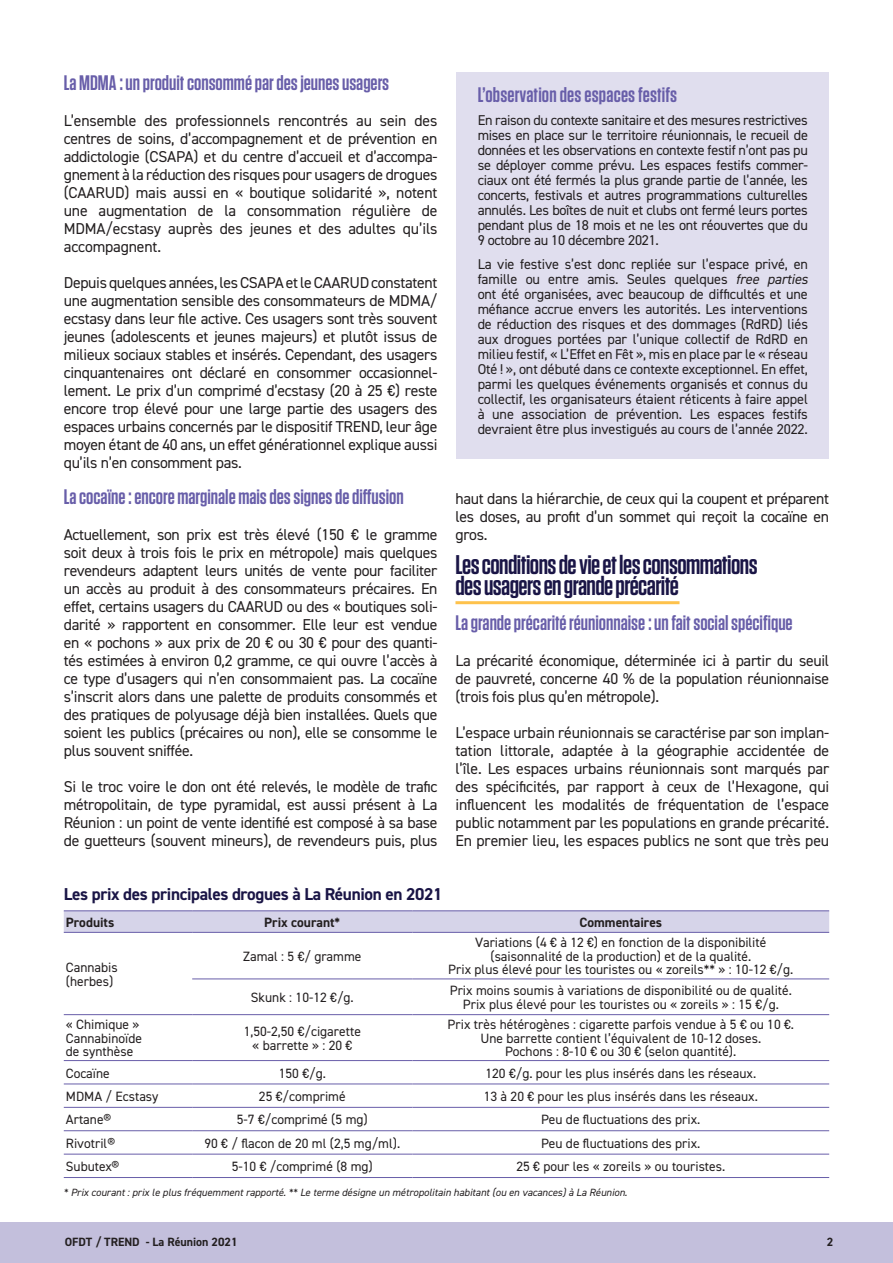
<style>
.page{position:relative;width:893px;height:1263px;background:#fff}
.page>*{position:absolute;margin:0;border:0;box-sizing:border-box;transform-origin:0 0}
.t1{font:600 27px/21px "Tungsten";letter-spacing:-.02em;color:#1a1546}
.t2{font:600 21px "Tungsten";color:#685ea9}
.t3{font:700 17.25px "DIN2014";letter-spacing:-.02em;color:#1a1546}
.t4{font:15.75px/18px "DIN2014";letter-spacing:-.02em;color:#231f20;text-align:justify}
.t5{font:14.25px/15px "DIN2014";letter-spacing:-.02em;color:#231f20;text-align:justify}
.t6{font:13.5px/13.5px "DIN2014";color:#231f20;text-align:center}
.t7{font:700 13.5px "DIN2014";color:#231f20}
.t8{font:700 12px "DIN2014";color:#231f20}
.t9{font:italic 10.5px "DIN2014";color:#231f20}
.s1{font-style:italic}
</style>
<div class="page">
<div style="left:0;top:1222px;width:893px;height:41px;background:#c3bfdc"></div>
<hr style="left:455px;top:601px;width:224px;height:3px;background:#fec24c">
<svg style="left:64px;top:911px;width:765px;height:21px;background:#d3d1e7"></svg>
<hr style="left:64px;top:910px;width:128px;height:1px;background:#685ea9">
<hr style="left:192px;top:910px;width:220px;height:1px;background:#685ea9">
<hr style="left:412px;top:910px;width:417px;height:1px;background:#685ea9">
<hr style="left:64px;top:932px;width:128px;height:1px;background:#685ea9">
<hr style="left:192px;top:932px;width:220px;height:1px;background:#685ea9">
<hr style="left:412px;top:932px;width:417px;height:1px;background:#685ea9">
<hr style="left:192px;top:978px;width:220px;height:1px;background:#685ea9">
<hr style="left:412px;top:978px;width:417px;height:1px;background:#685ea9">
<hr style="left:64px;top:1014px;width:128px;height:1px;background:#685ea9">
<hr style="left:192px;top:1014px;width:220px;height:1px;background:#685ea9">
<hr style="left:412px;top:1014px;width:417px;height:1px;background:#685ea9">
<hr style="left:64px;top:1060px;width:128px;height:1px;background:#685ea9">
<hr style="left:192px;top:1060px;width:220px;height:1px;background:#685ea9">
<hr style="left:412px;top:1060px;width:417px;height:1px;background:#685ea9">
<hr style="left:64px;top:1083px;width:128px;height:1px;background:#685ea9">
<hr style="left:192px;top:1083px;width:220px;height:1px;background:#685ea9">
<hr style="left:412px;top:1083px;width:417px;height:1px;background:#685ea9">
<hr style="left:64px;top:1107px;width:128px;height:1px;background:#685ea9">
<hr style="left:192px;top:1107px;width:220px;height:1px;background:#685ea9">
<hr style="left:412px;top:1107px;width:417px;height:1px;background:#685ea9">
<hr style="left:64px;top:1130px;width:128px;height:1px;background:#685ea9">
<hr style="left:192px;top:1130px;width:220px;height:1px;background:#685ea9">
<hr style="left:412px;top:1130px;width:417px;height:1px;background:#685ea9">
<hr style="left:64px;top:1154px;width:128px;height:1px;background:#685ea9">
<hr style="left:192px;top:1154px;width:220px;height:1px;background:#685ea9">
<hr style="left:412px;top:1154px;width:417px;height:1px;background:#685ea9">
<hr style="left:64px;top:1177px;width:128px;height:1px;background:#685ea9">
<hr style="left:192px;top:1177px;width:220px;height:1px;background:#685ea9">
<hr style="left:412px;top:1177px;width:417px;height:1px;background:#685ea9">
<div style="left:456px;top:72px;width:373px;height:387px;background:#e0deee"></div>
<h2 class="t2" style="left:64px;top:72px;width:327px">La MDMA : un produit consommé par des jeunes usagers</h2>
<p class="t4" style="left:64px;top:111px;width:375px">L’ensemble des professionnels rencontrés au sein des centres de soins, d’accompagnement et de prévention en addictologie (CSAPA) et du centre d’accueil et d’accompa&shy;gnement à la réduction des risques pour usagers de drogues (CAARUD) mais aussi en « boutique solidarité », notent une augmentation de la consommation régulière de MDMA/ecstasy auprès des jeunes et des adultes qu’ils accompagnent.</p>
<p class="t4" style="left:64px;top:273px;width:375px">Depuis quelques années, les CSAPA et le CAARUD constatent une augmentation sensible des consommateurs de MDMA/ ecstasy dans leur file active. Ces usagers sont très souvent jeunes (adolescents et jeunes majeurs) et plutôt issus de milieux sociaux stables et insérés. Cependant, des usagers cinquantenaires ont déclaré en consommer occasionnel&shy;lement. Le prix d’un comprimé d’ecstasy (20 à 25 €) reste encore trop élevé pour une large partie des usagers des espaces urbains concernés par le dispositif TREND, leur âge moyen étant de 40 ans, un effet générationnel explique aussi qu’ils n’en consomment pas.</p>
<h2 class="t2" style="left:64px;top:486px;width:341px">La cocaïne : encore marginale mais des signes de diffusion</h2>
<p class="t4" style="left:64px;top:525px;width:375px">Actuellement, son prix est très élevé (150 € le gramme soit deux à trois fois le prix en métropole) mais quelques revendeurs adaptent leurs unités de vente pour faciliter un accès au produit à des consommateurs précaires. En effet, certains usagers du CAARUD ou des « boutiques soli&shy;darité » rapportent en consommer. Elle leur est vendue en « pochons » aux prix de 20 € ou 30 € pour des quanti&shy;tés estimées à environ 0,2 gramme, ce qui ouvre l’accès à ce type d’usagers qui n’en consommaient pas. La cocaïne s’inscrit alors dans une palette de produits consommés et des pratiques de polyusage déjà bien installées. Quels que soient les publics (précaires ou non), elle se consomme le plus souvent sniffée.</p>
<p class="t4" style="left:64px;top:777px;width:375px">Si le troc voire le don ont été relevés, le modèle de trafic métropolitain, de type pyramidal, est aussi présent à La Réunion : un point de vente identifié est composé à sa base de guetteurs (souvent mineurs), de revendeurs puis, plus</p>
<p class="t3" style="left:64px;top:883px;width:380px">Les prix des principales drogues à La Réunion en 2021</p>
<h2 class="t2" style="left:478px;top:83px;width:201px">L’observation des espaces festifs</h2>
<p class="t5" style="left:478px;top:113px;width:332px">En raison du contexte sanitaire et des mesures restrictives mises en place sur le territoire réunionnais, le recueil de données et les observations en contexte festif n’ont pas pu se déployer comme prévu. Les espaces festifs commer&shy;ciaux ont été fermés la plus grande partie de l’année, les concerts, festivals et autres programmations culturelles annulés. Les boîtes de nuit et clubs ont fermé leurs portes pendant plus de 18 mois et ne les ont réouvertes que du 9 octobre au 10 décembre 2021.</p>
<p class="t5" style="left:478px;top:256px;width:332px">La vie festive s’est donc repliée sur l’espace privé, en famille ou entre amis. Seules quelques <span class="s1">free parties </span>ont été organisées, avec beaucoup de difficultés et une méfiance accrue envers les autorités. Les interventions de réduction des risques et des dommages (RdRD) liés aux drogues portées par l’unique collectif de RdRD en milieu festif, « L’Effet en Fêt », mis en place par le « réseau Oté ! », ont débuté dans ce contexte exceptionnel. En effet, parmi les quelques événements organisés et connus du collectif, les organisateurs étaient réticents à faire appel à une association de prévention. Les espaces festifs devraient être plus investigués au cours de l’année 2022.</p>
<p class="t4" style="left:455px;top:489px;width:375px">haut dans la hiérarchie, de ceux qui la coupent et préparent les doses, au profit d’un sommet qui reçoit la cocaïne en gros.</p>
<h1 class="t1" style="left:455px;top:554px;width:304px">Les conditions de vie et les consommations des usagers en grande précarité</h1>
<h2 class="t2" style="left:455px;top:612px;width:339px">La grande précarité réunionnaise : un fait social spécifique</h2>
<p class="t4" style="left:455px;top:651px;width:375px">La précarité économique, déterminée ici à partir du seuil de pauvreté, concerne 40 % de la population réunionnaise (trois fois plus qu’en métropole).</p>
<p class="t4" style="left:455px;top:723px;width:375px">L’espace urbain réunionnais se caractérise par son implan&shy;tation littorale, adaptée à la géographie accidentée de l’île. Les espaces urbains réunionnais sont marqués par des spécificités, par rapport à ceux de l’Hexagone, qui influencent les modalités de fréquentation de l’espace public notamment par les populations en grande précarité.<br>En premier lieu, les espaces publics ne sont que très peu</p>
<p class="t7" style="left:66px;top:913px;width:50px">Produits</p>
<p class="t7" style="left:264px;top:913px;width:78px">Prix courant*</p>
<p class="t7" style="left:579px;top:913px;width:84px">Commentaires</p>
<p class="t6" style="left:66px;top:960px;width:53px;text-align:left">Cannabis (herbes)</p>
<p class="t6" style="left:448px;top:936px;width:347px">Variations (4 € à 12 €) en fonction de la disponibilité (saisonnalité de la production) et de la qualité.<br>Prix plus élevé pour les touristes ou « zoreils** » : 10-12 €/g.</p>
<p class="t6" style="left:243px;top:949px;width:120px">Zamal : 5 €/ gramme</p>
<p class="t6" style="left:251px;top:990px;width:104px">Skunk : 10-12 €/g.</p>
<p class="t6" style="left:450px;top:984px;width:344px">Prix moins soumis à variations de disponibilité ou de qualité.<br>Prix plus élevé pour les touristes ou « zoreils » : 15 €/g.</p>
<p class="t6" style="left:66px;top:1018px;width:78px;text-align:left">« Chimique »<br>Cannabinoïde de synthèse</p>
<p class="t6" style="left:244px;top:1024px;width:119px">1,50-2,50 €/cigarette « barrette » : 20 €</p>
<p class="t6" style="left:448px;top:1018px;width:348px">Prix très hétérogènes : cigarette parfois vendue à 5 € ou 10 €.<br>Une barrette contient l’équivalent de 10-12 doses.<br>Pochons : 8-10 € ou 30 € (selon quantité).</p>
<p class="t6" style="left:66px;top:1066px;width:45px">Cocaïne</p>
<p class="t6" style="left:279px;top:1066px;width:49px">150 €/g.</p>
<p class="t6" style="left:485px;top:1066px;width:272px">120 €/g. pour les plus insérés dans les réseaux.</p>
<p class="t6" style="left:66px;top:1089px;width:94px">MDMA / Ecstasy</p>
<p class="t6" style="left:259px;top:1089px;width:88px">25 €/comprimé</p>
<p class="t6" style="left:484px;top:1089px;width:276px">13 à 20 € pour les plus insérés dans les réseaux.</p>
<p class="t6" style="left:66px;top:1113px;width:47px">Artane®</p>
<p class="t6" style="left:237px;top:1113px;width:132px">5-7 €/comprimé (5 mg)</p>
<p class="t6" style="left:541px;top:1113px;width:161px">Peu de fluctuations des prix.</p>
<p class="t6" style="left:66px;top:1136px;width:51px">Rivotril®</p>
<p class="t6" style="left:204px;top:1136px;width:197px">90 € / flacon de 20 ml (2,5 mg/ml).</p>
<p class="t6" style="left:541px;top:1136px;width:161px">Peu de fluctuations des prix.</p>
<p class="t6" style="left:66px;top:1159px;width:55px">Subutex®</p>
<p class="t6" style="left:232px;top:1159px;width:143px">5-10 € /comprimé (8 mg)</p>
<p class="t6" style="left:516px;top:1159px;width:210px">25 € pour les « zoreils » ou touristes.</p>
<p class="t9" style="left:64px;top:1185px;width:565px">* Prix courant : prix le plus fréquemment rapporté. ** Le terme désigne un métropolitain habitant (ou en vacances) à La Réunion.</p>
<p class="t8" style="left:65px;top:1233px;width:174px">OFDT / TREND - La Réunion 2021</p>
<p class="t8" style="left:827px;top:1233px;width:8px">2</p>
</div>
